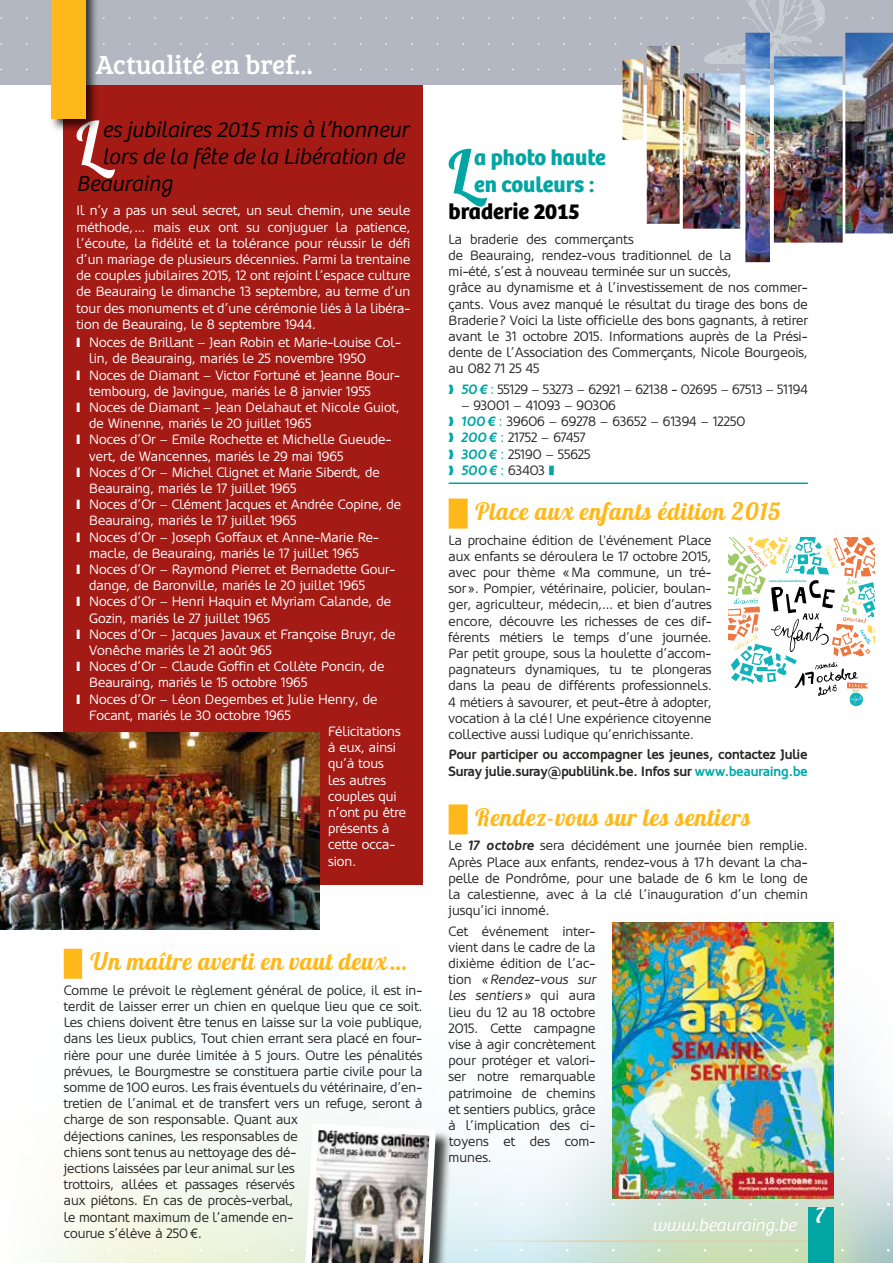
<style>
.page{position:relative;width:893px;height:1263px;background:#fff}
.page>*{position:absolute;margin:0;border:0;box-sizing:border-box;transform-origin:0 0}
.t1{font:58.5px "Lobster 1.3";color:#fff}
.t2{font:58.5px "Lobster 1.3";color:#00a5a4}
.t3{font:27px "Bree Serif";color:#fff}
.t4{font:italic 700 24px "Lobster Two";letter-spacing:.02em;color:#ffb819}
.t5{font:italic 300 22.5px "Bree";color:#000}
.t6{font:700 22.5px/27px "Bree";color:#00a5a4}
.t7{font:700 22.5px "Bree";color:#000}
.t8{font:21px "Lobster 1.3";color:#fff}
.t9{font:italic 300 18px "Bree";color:#fff}
.t10{font:13.5px/16.2px "Oblik";color:#282827}
.t11{font:13.5px/16.2px "Oblik";color:#fff;text-align:justify}
.t12{font:700 13.5px/16.2px "Oblik";letter-spacing:-.03em;color:#282827}
.t13{font:700 3.15px "Univers";color:#11b4ba}
.s1{color:#00aaa9}
.s2{font-weight:700;font-style:italic;color:#00a5a4}
.s3{color:#00a5a4}
.s4{font-weight:700;font-style:italic}
.s5{font-style:italic}
</style>
<div class="page">
<svg style="left:0;top:804px;width:893px;height:459px"></svg>
<div style="left:64px;top:74px;width:359px;height:810px;background:#a41a15"></div>
<div style="left:808px;top:1208px;width:25px;height:55px;background:#00a5a4"></div>
<div style="left:0;top:0;width:893px;height:85px;background:#b2b7c1"></div>
<div style="left:49px;top:0;width:51px;height:133px;background:#000;opacity:.75"></div>
<div style="left:51px;top:0;width:34px;height:119px;background:#ffb819"></div>
<svg style="left:692px;top:0;width:133px;height:33px"></svg>
<div style="left:64px;top:949px;width:18px;height:30px;background:#ffb819"></div>
<hr style="left:449px;top:482px;width:359px;height:2px;background:#00a5a4">
<div style="left:449px;top:499px;width:19px;height:30px;background:#ffb819"></div>
<div style="left:449px;top:804px;width:19px;height:30px;background:#ffb819"></div>
<hr style="left:449px;top:1240px;width:359px;height:2px;background:#eacc9d">
<svg style="left:729px;top:538px;width:146px;height:168px"></svg>
<img style="left:612px;top:923px;width:221px;height:275px">
<img style="left:0;top:732px;width:320px;height:197px">
<div style="left:306px;top:1125px;width:147px;height:138px;background:#000;opacity:.75"></div>
<svg style="left:301px;top:1120px;width:138px;height:143px"></svg>
<img style="left:622px;top:33px;width:271px;height:229px">
<h2 class="t3" style="left:96px;top:45px;width:219px">Actualité en bref...</h2>
<h3 class="t5" style="left:102px;top:117px;width:308px">es jubilaires 2015 mis à l’honneur</h3>
<h3 class="t5" style="left:102px;top:144px;width:304px">lors de la fête de la Libération de</h3>
<h3 class="t5" style="left:77px;top:171px;width:98px">Beauraing</h3>
<p class="t11" style="left:77px;top:203px;width:335px">Il n’y a pas un seul secret, un seul chemin, une seule méthode,… mais eux ont su conjuguer la patience, l’écoute, la fidélité et la tolérance pour réussir le défi d’un mariage de plusieurs décennies. Parmi la trentaine de couples jubilaires 2015, 12 ont rejoint l’espace culture de Beauraing le dimanche 13 septembre, au terme d’un tour des monuments et d’une cérémonie liés à la libéra&shy;tion de Beauraing, le 8 septembre 1944.</p>
<p class="t11" style="left:77px;top:334px;width:326px">❙ Noces de Brillant – Jean Robin et Marie-Louise Col-</p>
<p class="t11" style="left:89px;top:351px;width:278px">lin, de Beauraing, mariés le 25 novembre 1950</p>
<p class="t11" style="left:77px;top:367px;width:325px">❙ Noces de Diamant – Victor Fortuné et Jeanne Bour-</p>
<p class="t11" style="left:89px;top:383px;width:283px">tembourg, de Javingue, mariés le 8 janvier 1955</p>
<p class="t11" style="left:77px;top:399px;width:325px">❙ Noces de Diamant – Jean Delahaut et Nicole Guiot,</p>
<p class="t11" style="left:89px;top:415px;width:224px">de Winenne, mariés le 20 juillet 1965</p>
<p class="t11" style="left:77px;top:432px;width:316px">❙ Noces d’Or – Emile Rochette et Michelle Gueude-</p>
<p class="t11" style="left:89px;top:448px;width:256px">vert, de Wancennes, mariés le 29 mai 1965</p>
<p class="t11" style="left:77px;top:464px;width:305px">❙ Noces d’Or – Michel Clignet et Marie Siberdt, de</p>
<p class="t11" style="left:89px;top:480px;width:209px">Beauraing, mariés le 17 juillet 1965</p>
<p class="t11" style="left:77px;top:496px;width:326px">❙ Noces d’Or – Clément Jacques et Andrée Copine, de</p>
<p class="t11" style="left:89px;top:513px;width:209px">Beauraing, mariés le 17 juillet 1965</p>
<p class="t11" style="left:77px;top:529px;width:304px">❙ Noces d’Or – Joseph Goffaux et Anne-Marie Re-</p>
<p class="t11" style="left:89px;top:545px;width:271px">macle, de Beauraing, mariés le 17 juillet 1965</p>
<p class="t11" style="left:77px;top:561px;width:320px">❙ Noces d’Or – Raymond Pierret et Bernadette Gour-</p>
<p class="t11" style="left:89px;top:577px;width:277px">dange, de Baronville, mariés le 20 juillet 1965</p>
<p class="t11" style="left:77px;top:594px;width:316px">❙ Noces d’Or – Henri Haquin et Myriam Calande, de</p>
<p class="t11" style="left:89px;top:610px;width:182px">Gozin, mariés le 27 juillet 1965</p>
<p class="t11" style="left:77px;top:626px;width:320px">❙ Noces d’Or – Jacques Javaux et Françoise Bruyr, de</p>
<p class="t11" style="left:89px;top:642px;width:184px">Vonêche mariés le 21 août 965</p>
<p class="t11" style="left:77px;top:658px;width:309px">❙ Noces d’Or – Claude Goffin et Collète Poncin, de</p>
<p class="t11" style="left:89px;top:675px;width:220px">Beauraing, mariés le 15 octobre 1965</p>
<p class="t11" style="left:77px;top:691px;width:302px">❙ Noces d’Or – Léon Degembes et Julie Henry, de</p>
<p class="t11" style="left:89px;top:707px;width:203px">Focant, mariés le 30 octobre 1965</p>
<p class="t11" style="left:328px;top:723px;width:74px">Félicitations</p>
<p class="t11" style="left:328px;top:739px;width:69px">à eux, ainsi</p>
<p class="t11" style="left:328px;top:756px;width:57px">qu’à tous</p>
<p class="t11" style="left:328px;top:772px;width:60px">les autres</p>
<p class="t11" style="left:328px;top:788px;width:70px">couples qui</p>
<p class="t11" style="left:328px;top:804px;width:79px">n’ont pu être</p>
<p class="t11" style="left:328px;top:820px;width:63px">présents à</p>
<p class="t11" style="left:328px;top:837px;width:69px">cette occa-</p>
<p class="t11" style="left:328px;top:853px;width:29px">sion.</p>
<h1 class="t1" style="left:76px;top:105px;width:24px">L</h1>
<h3 class="t4" style="left:89px;top:946px;width:320px">Un maître averti en vaut deux …</h3>
<p class="t10" style="left:64px;top:982px;width:360px">Comme le prévoit le règlement général de police, il est in&shy;terdit de laisser errer un chien en quelque lieu que ce soit.<br>Les chiens doivent être tenus en laisse sur la voie publique, dans les lieux publics, Tout chien errant sera placé en four&shy;rière pour une durée limitée à 5 jours. Outre les pénalités prévues, le Bourgmestre se constituera partie civile pour la somme de 100 euros. Les frais éventuels du vétérinaire, d’en&shy;tretien de l’animal et de transfert vers un refuge, seront à charge de son responsable. Quant aux<br>déjections canines, les responsables de<br>chiens sont tenus au nettoyage des dé-<br>jections laissées par leur animal sur les<br>trottoirs, allées et passages réservés<br>aux piétons. En cas de procès-verbal,<br>le montant maximum de l’amende en-<br>courue s’élève à 250€.</p>
<h1 class="t2" style="left:448px;top:134px;width:24px">L</h1>
<h3 class="t6" style="left:474px;top:144px;width:133px">a photo haute en couleurs :</h3>
<h3 class="t7" style="left:449px;top:198px;width:133px">braderie 2015</h3>
<p class="t10" style="left:449px;top:231px;width:361px">La braderie des commerçants<br>de Beauraing, rendez-vous traditionnel de la<br>mi-été, s’est à nouveau terminée sur un succès,<br>grâce au dynamisme et à l’investissement de nos commer&shy;çants. Vous avez manqué le résultat du tirage des bons de Braderie? Voici la liste officielle des bons gagnants, à retirer avant le 31 octobre 2015. Informations auprès de la Prési&shy;dente de l’Association des Commerçants, Nicole Bourgeois, au 082 71 25 45</p>
<p class="t10" style="left:449px;top:381px;width:361px"><span class="s1">❱</span> <span class="s2">50€</span> <span class="s1">:</span> 55129 – 53273 – 62921 – 62138 - 02695 – 67513 – 51194</p>
<p class="t10" style="left:449px;top:397px;width:298px;text-indent:13px">– 93001 – 41093 – 90306<br><span class="s1">❱</span> <span class="s2">100€</span> <span class="s1">:</span> 39606 – 69278 – 63652 – 61394 – 12250 <span class="s1">❱</span> <span class="s2">200€</span> <span class="s1">:</span> 21752 – 67457<br><span class="s1">❱</span> <span class="s2">300€</span> <span class="s1">:</span> 25190 – 55625<br><span class="s1">❱</span> <span class="s2">500€</span> <span class="s1">:</span> 63403 <span class="s3">❚</span></p>
<h3 class="t4" style="left:474px;top:496px;width:308px">Place aux enfants édition 2015</h3>
<p class="t10" style="left:449px;top:532px;width:265px;text-align:justify">La prochaine édition de l'événement Place aux enfants se déroulera le 17 octobre 2015, avec pour thème «Ma commune, un tré&shy;sor». Pompier, vétérinaire, policier, boulan&shy;ger, agriculteur, médecin,... et bien d’autres encore, découvre les richesses de ces dif&shy;férents métiers le temps d’une journée.<br>Par petit groupe, sous la houlette d’accom&shy;pagnateurs dynamiques, tu te plongeras dans la peau de différents professionnels.<br>4 métiers à savourer, et peut-être à adopter, vocation à la clé! Une expérience citoyenne collective aussi ludique qu’enrichissante.</p>
<p class="t12" style="left:449px;top:747px;width:361px">Pour participer ou accompagner les jeunes, contactez Julie<br>Suray julie.suray@publilink.be. Infos sur <span class="s1">www.beauraing.be</span></p>
<h3 class="t4" style="left:474px;top:802px;width:278px">Rendez-vous sur les sentiers</h3>
<p class="t10" style="left:449px;top:838px;width:361px;text-align:justify">Le <span class="s4">17 octobre</span> sera décidément une journée bien remplie.<br>Après Place aux enfants, rendez-vous à 17h devant la cha&shy;pelle de Pondrôme, pour une balade de 6 km le long de la calestienne, avec à la clé l’inauguration d’un chemin jusqu’ici innomé.</p>
<p class="t10" style="left:449px;top:923px;width:148px;text-align:justify">Cet événement inter&shy;vient dans le cadre de la dixième édition de l’ac&shy;tion <span class="s5">«Rendez-vous sur les sentiers »</span> qui aura lieu du 12 au 18 octobre 2015. Cette campagne vise à agir concrètement pour protéger et valori&shy;ser notre remarquable patrimoine de chemins et sentiers publics, grâce à l’implication des ci&shy;toyens et des com&shy;munes.</p>
<p class="t13" style="left:769px;top:579px;width:39px">www.placeauxenfants.be</p>
<h3 class="t9" style="left:652px;top:1214px;width:146px">www.beauraing.be</h3>
<h3 class="t8" style="left:816px;top:1202px;width:11px">7</h3>
</div>
